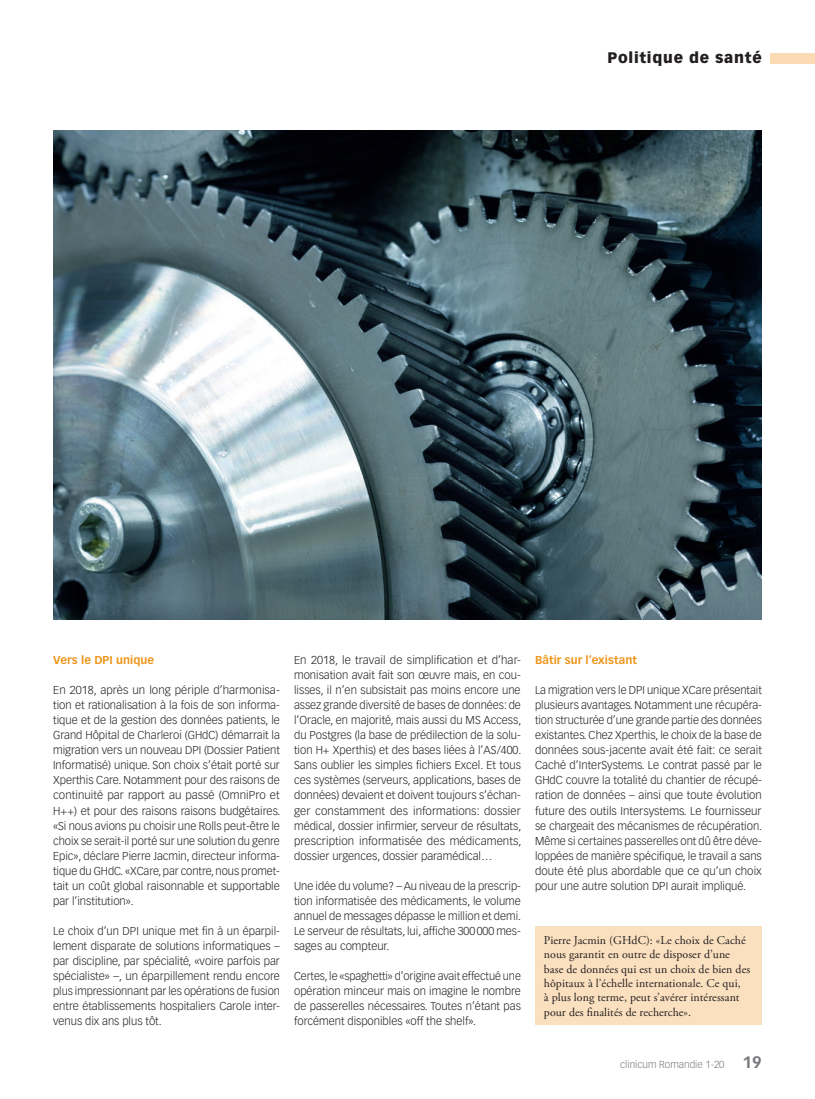
<style>
.page{position:relative;width:815px;height:1099px;background:#fff}
.page>*{position:absolute;margin:0;border:0;box-sizing:border-box;transform-origin:0 0}
.t1{font:900 15px "Vectora LT Std";letter-spacing:.05em;color:#231f20}
.Kastentext{font:11.88px/14.4px "Adobe Garamond Pro";letter-spacing:.005em;color:#231f20}
.Lauftext{font:300 11.25px/15px "Vectora LT Std";color:#231f20;text-align:justify}
.ZT_GP{font:700 11.25px "Vectora LT Std";letter-spacing:.005em;color:#ee961c}
.t2{font:300 10px "Vectora LT Std";color:#76787b}
.s1{font-weight:700;font-size:16.25px}
</style>
<div class="page">
<div style="left:770px;top:53px;width:45px;height:10px;background:#fbdbb3"></div>
<img style="left:53px;top:130px;width:709px;height:489px">
<div style="left:535px;top:926px;width:227px;height:98px;background:#fbe0bf"></div>
<h1 class="t1" style="left:608px;top:49px;width:156px">Politique de santé</h1>
<p class="ZT_GP" style="left:53px;top:653px;width:102px">Vers le DPI unique</p>
<p class="Lauftext" style="left:53px;top:683px;width:229px">En 2018, après un long périple d’harmonisa&shy;tion et rationalisation à la fois de son informa&shy;tique et de la gestion des données patients, le Grand Hôpital de Charleroi (GHdC) démarrait la migration vers un nouveau DPI (Dossier Patient Informatisé) unique. Son choix s’était porté sur Xperthis Care. Notamment pour des raisons de continuité par rapport au passé (OmniPro et H++) et pour des raisons raisons budgétaires. «Si nous avions pu choisir une Rolls peut-être le choix se serait-il porté sur une solution du genre Epic», déclare Pierre Jacmin, directeur informa&shy;tique du GHdC. «XCare, par contre, nous promet&shy;tait un coût global raisonnable et supportable par l’institution».</p>
<p class="Lauftext" style="left:53px;top:923px;width:228px">Le choix d’un DPI unique met fin à un éparpil&shy;lement disparate de solutions informatiques – par discipline, par spécialité, «voire parfois par spécialiste» –, un éparpillement rendu encore plus impressionnant par les opérations de fusion entre établissements hospitaliers Carole inter&shy;venus dix ans plus tôt.</p>
<p class="Lauftext" style="left:294px;top:653px;width:229px">En 2018, le travail de simplification et d’har&shy;monisation avait fait son œuvre mais, en cou&shy;lisses, il n’en subsistait pas moins encore une assez grande diversité de bases de données: de l’Oracle, en majorité, mais aussi du MS Access, du Postgres (la base de prédilection de la solu&shy;tion H+ Xperthis) et des bases liées à l’AS/400.<br>Sans oublier les simples fichiers Excel. Et tous ces systèmes (serveurs, applications, bases de données) devaient et doivent toujours s’échan&shy;ger constamment des informations: dossier médical, dossier infirmier, serveur de résultats, prescription informatisée des médicaments, dossier urgences, dossier paramédical…</p>
<p class="Lauftext" style="left:294px;top:878px;width:229px">Une idée du volume? – Au niveau de la prescrip&shy;tion informatisée des médicaments, le volume annuel de messages dépasse le million et demi.<br>Le serveur de résultats, lui, affiche 300 000 mes&shy;sages au compteur.</p>
<p class="Lauftext" style="left:294px;top:968px;width:228px">Certes, le «spaghetti» d’origine avait effectué une opération minceur mais on imagine le nombre de passerelles nécessaires. Toutes n’étant pas forcément disponibles «off the shelf».</p>
<p class="ZT_GP" style="left:535px;top:653px;width:103px">Bâtir sur l’existant</p>
<p class="Lauftext" style="left:535px;top:683px;width:229px">La migration vers le DPI unique XCare présentait plusieurs avantages. Notamment une récupéra&shy;tion structurée d’une grande partie des données existantes. Chez Xperthis, le choix de la base de données sous-jacente avait été fait: ce serait Caché d’InterSystems. Le contrat passé par le GHdC couvre la totalité du chantier de récupé&shy;ration de données – ainsi que toute évolution future des outils Intersystems. Le fournisseur se chargeait des mécanismes de récupération.<br>Même si certaines passerelles ont dû être déve&shy;loppées de manière spécifique, le travail a sans doute été plus abordable que ce qu’un choix pour une autre solution DPI aurait impliqué.</p>
<p class="Kastentext" style="left:544px;top:933px;width:208px">Pierre Jacmin (GHdC): «Le choix de Caché nous garantit en outre de disposer d’une base de données qui est un choix de bien des hôpitaux à l’échelle internationale. Ce qui,<br>à plus long terme, peut s’avérer intéressant pour des finalités de recherche».</p>
<p class="t2" style="left:620px;top:1058px;width:143px">clinicum Romandie 1-20 <span class="s1">19</span></p>
</div>
